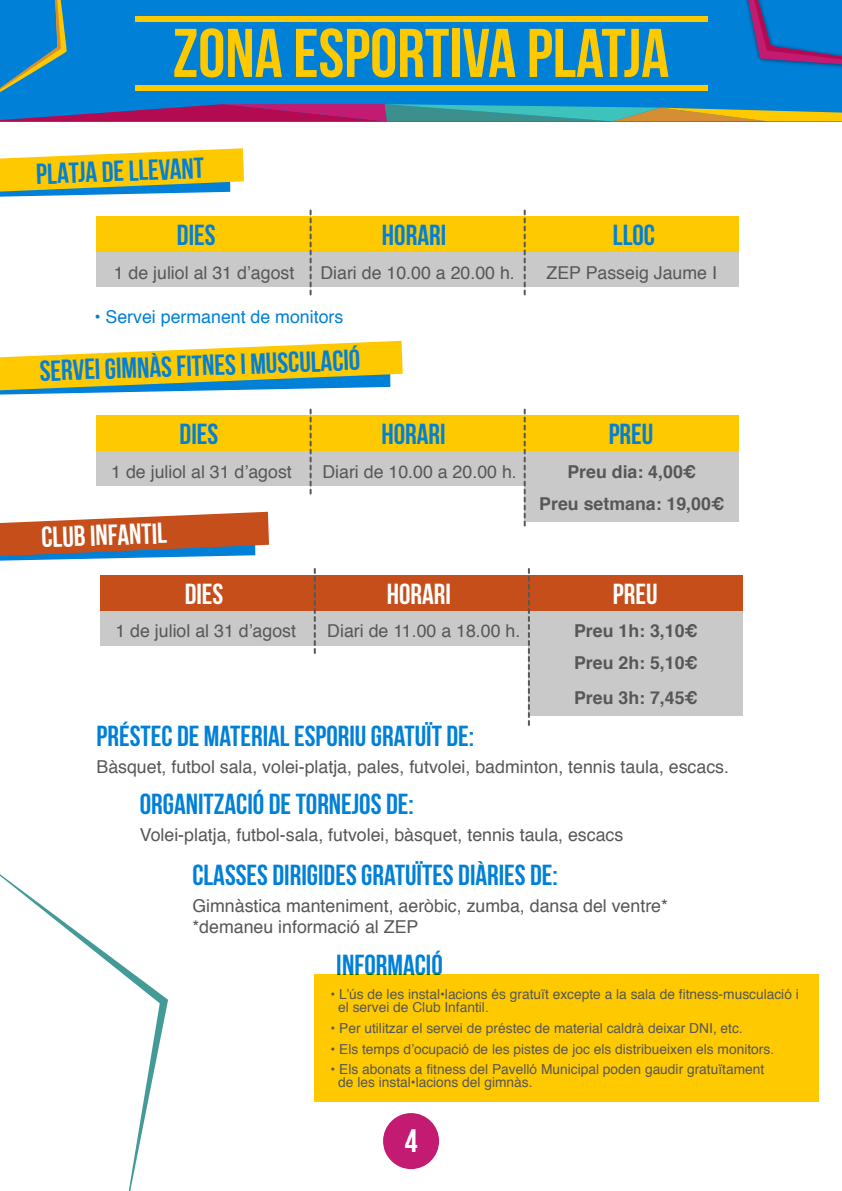
<style>
.page{position:relative;width:842px;height:1191px;background:#fff}
.page>*{position:absolute;margin:0;border:0;box-sizing:border-box;transform-origin:0 0}
.t1{font:700 68.6px "Bebas Neue";color:#ffc900}
.t2{font:700 32.4px "Bebas Neue";color:#fff}
.t3{font:700 28.8px "Bebas Neue";color:#0080d6}
.t4{font:700 28.8px "Bebas Neue";color:#fff}
.t5{font:17.8px/20.8px "Helvetica";color:#575756}
.t6{font:700 17.8px/32px "Helvetica";color:#575756}
.t7{font:17.8px "Helvetica";color:#0080d6}
.t8{font:13.8px/12.8px "Helvetica";color:#575756}
</style>
<div class="page">
<div style="left:383px;top:1113px;width:56px;height:56px;background:#c31b72;border-radius:50%"></div>
<div style="left:96px;top:216px;width:215px;height:71px;background:#c9c9c9"></div>
<div style="left:311px;top:216px;width:214px;height:71px;background:#c9c9c9"></div>
<div style="left:525px;top:216px;width:214px;height:71px;background:#c9c9c9"></div>
<svg style="left:0;top:148px;width:244px;height:49px"></svg>
<div style="left:96px;top:216px;width:215px;height:36px;background:#ffc900"></div>
<div style="left:311px;top:216px;width:214px;height:36px;background:#ffc900"></div>
<div style="left:525px;top:216px;width:214px;height:36px;background:#ffc900"></div>
<svg style="left:310px;top:210px;width:2px;height:85px"></svg>
<svg style="left:524px;top:210px;width:2px;height:85px"></svg>
<div style="left:529px;top:645px;width:214px;height:36px;background:#c9c9c9"></div>
<div style="left:529px;top:681px;width:214px;height:35px;background:#c9c9c9"></div>
<div style="left:101px;top:575px;width:214px;height:70px;background:#c9c9c9"></div>
<div style="left:315px;top:575px;width:214px;height:70px;background:#c9c9c9"></div>
<div style="left:529px;top:610px;width:214px;height:35px;background:#c9c9c9"></div>
<svg style="left:0;top:512px;width:269px;height:49px"></svg>
<div style="left:101px;top:575px;width:214px;height:35px;background:#c54e1b"></div>
<div style="left:315px;top:575px;width:214px;height:35px;background:#c54e1b"></div>
<div style="left:529px;top:575px;width:214px;height:35px;background:#c54e1b"></div>
<svg style="left:314px;top:569px;width:2px;height:84px"></svg>
<svg style="left:528px;top:569px;width:2px;height:157px"></svg>
<svg style="left:0;top:341px;width:403px;height:53px"></svg>
<div style="left:96px;top:415px;width:215px;height:71px;background:#c9c9c9"></div>
<div style="left:311px;top:415px;width:214px;height:71px;background:#c9c9c9"></div>
<div style="left:525px;top:451px;width:214px;height:35px;background:#c9c9c9"></div>
<div style="left:525px;top:486px;width:214px;height:35px;background:#c9c9c9"></div>
<div style="left:96px;top:415px;width:215px;height:36px;background:#ffc900"></div>
<div style="left:311px;top:415px;width:214px;height:36px;background:#ffc900"></div>
<div style="left:525px;top:415px;width:214px;height:36px;background:#ffc900"></div>
<svg style="left:310px;top:409px;width:2px;height:85px"></svg>
<svg style="left:524px;top:409px;width:2px;height:118px"></svg>
<div style="left:315px;top:974px;width:504px;height:127px;background:#ffc900"></div>
<svg style="left:0;top:874px;width:168px;height:317px"></svg>
<svg style="left:0;top:0;width:842px;height:122px;background:#2580b8"></svg>
<h1 class="t1" style="left:173px;top:16px;width:498px">ZONA ESPORTIVA PLATJA</h1>
<h3 class="t3" style="left:36px;top:158px;width:169px;rotate:-2deg">PLATJA DE LLEVANT</h3>
<h3 class="t3" style="left:177px;top:220px;width:40px">DIES</h3>
<h3 class="t3" style="left:382px;top:220px;width:66px">HORARI</h3>
<p class="t5" style="left:114px;top:262px;width:182px">1 de juliol al 31 d’agost</p>
<p class="t5" style="left:320px;top:262px;width:196px">Diari de 10.00 a 20.00 h.</p>
<p class="t7" style="left:94px;top:303px;width:250px">• Servei permanent de monitors</p>
<h3 class="t3" style="left:39px;top:355px;width:322px;rotate:-2deg">SERVEI GIMNÀS FITNES I MUSCULACIÓ</h3>
<h3 class="t3" style="left:613px;top:220px;width:44px">LLOC</h3>
<p class="t5" style="left:546px;top:262px;width:172px">ZEP Passeig Jaume I</p>
<h3 class="t3" style="left:180px;top:419px;width:40px">DIES</h3>
<p class="t5" style="left:111px;top:462px;width:182px">1 de juliol al 31 d’agost</p>
<p class="t5" style="left:322px;top:462px;width:196px">Diari de 10.00 a 20.00 h.</p>
<p class="t6" style="left:539px;top:456px;width:186px;text-align:center">Preu dia: 4,00€<br>Preu setmana: 19,00€</p>
<h3 class="t3" style="left:381px;top:419px;width:66px">HORARI</h3>
<h3 class="t3" style="left:609px;top:419px;width:46px">PREU</h3>
<h3 class="t4" style="left:41px;top:521px;width:127px;rotate:-2deg">CLUB INFANTIL</h3>
<h3 class="t4" style="left:185px;top:578px;width:40px">DIES</h3>
<p class="t5" style="left:115px;top:621px;width:182px">1 de juliol al 31 d’agost</p>
<p class="t5" style="left:327px;top:621px;width:195px">Diari de 11.00 a 18.00 h.</p>
<p class="t6" style="left:574px;top:615px;width:125px">Preu 1h: 3,10€<br>Preu 2h: 5,10€</p>
<p class="t6" style="left:574px;top:682px;width:125px">Preu 3h: 7,45€</p>
<h3 class="t4" style="left:387px;top:578px;width:66px">HORARI</h3>
<h3 class="t4" style="left:613px;top:578px;width:46px">PREU</h3>
<h3 class="t3" style="left:96px;top:720px;width:379px">PRÉSTEC DE MATERIAL ESPORIU GRATUÏT DE:</h3>
<p class="t5" style="left:96px;top:756px;width:634px">Bàsquet, futbol sala, volei-platja, pales, futvolei, badminton, tennis taula, escacs.</p>
<h3 class="t3" style="left:140px;top:788px;width:275px">ORGANITZACIÓ DE TORNEJOS DE:</h3>
<p class="t5" style="left:140px;top:824px;width:485px">Volei-platja, futbol-sala, futvolei, bàsquet, tennis taula, escacs</p>
<h3 class="t3" style="left:192px;top:859px;width:367px">CLASSES DIRIGIDES GRATUÏTES DIÀRIES DE:</h3>
<p class="t5" style="left:192px;top:895px;width:477px">Gimnàstica manteniment, aeròbic, zumba, dansa del ventre* *demaneu informació al ZEP</p>
<h3 class="t3" style="left:337px;top:948px;width:108px">INFORMACIÓ</h3>
<p class="t8" style="left:338px;top:988px;width:462px;text-indent:-8px">• L’ús de les instal•lacions és gratuït excepte a la sala de fitness-musculació i el servei de Club Infantil.</p>
<p class="t8" style="left:331px;top:1021px;width:414px">• Per utilitzar el servei de préstec de material caldrà deixar DNI, etc.</p>
<p class="t8" style="left:331px;top:1042px;width:445px">• Els temps d’ocupació de les pistes de joc els distribueixen els monitors.</p>
<p class="t8" style="left:338px;top:1063px;width:427px;text-indent:-8px">• Els abonats a fitness del Pavelló Municipal poden gaudir gratuïtament de les instal•lacions del gimnàs.</p>
<h2 class="t2" style="left:405px;top:1122px;width:14px">4</h2>
</div>
